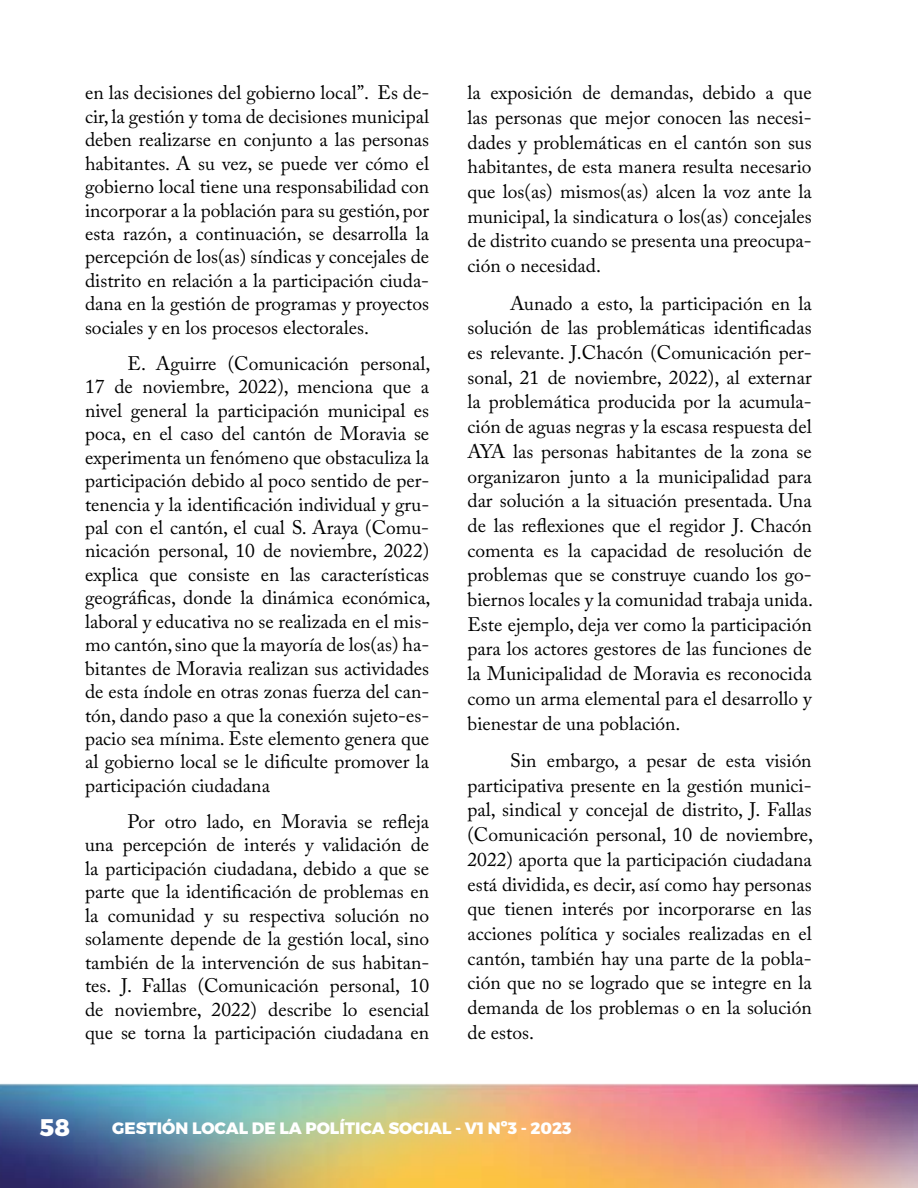
<style>
.page{position:relative;width:918px;height:1188px;background:#fff}
.page>*{position:absolute;margin:0;border:0;box-sizing:border-box;transform-origin:0 0}
.t1{font:24px "Trueno Ex Bd";color:#fff}
.t2{font:19.5px/23.4px "Adobe Caslon Pro";color:#000;text-align:justify}
.t3{font:16.5px "Trueno Ex Bd";color:#fff}
</style>
<div class="page">
<img style="left:0;top:1083px;width:918px;height:105px">
<p class="t2" style="left:85px;top:81px;width:346px">en las decisiones del gobierno local”. Es de&shy;cir, la gestión y toma de decisiones municipal deben realizarse en conjunto a las personas habitantes. A su vez, se puede ver cómo el gobierno local tiene una responsabilidad con incorporar a la población para su gestión, por esta razón, a continuación, se desarrolla la percepción de los(as) síndicas y concejales de distrito en relación a la participación ciuda&shy;dana en la gestión de programas y proyectos sociales y en los procesos electorales.</p>
<p class="t2" style="left:85px;top:352px;width:347px;text-indent:43px">E. Aguirre (Comunicación personal, 17 de noviembre, 2022), menciona que a nivel general la participación municipal es poca, en el caso del cantón de Moravia se experimenta un fenómeno que obstaculiza la participación debido al poco sentido de per&shy;tenencia y la identificación individual y gru&shy;pal con el cantón, el cual S. Araya (Comu&shy;nicación personal, 10 de noviembre, 2022) explica que consiste en las características geográficas, donde la dinámica económica, laboral y educativa no se realizada en el mis&shy;mo cantón, sino que la mayoría de los(as) ha&shy;bitantes de Moravia realizan sus actividades de esta índole en otras zonas fuerza del can&shy;tón, dando paso a que la conexión sujeto-es&shy;pacio sea mínima. Este elemento genera que al gobierno local se le dificulte promover la participación ciudadana</p>
<p class="t2" style="left:85px;top:810px;width:346px;text-indent:43px">Por otro lado, en Moravia se refleja una percepción de interés y validación de la participación ciudadana, debido a que se parte que la identificación de problemas en la comunidad y su respectiva solución no solamente depende de la gestión local, sino también de la intervención de sus habitan&shy;tes. J. Fallas (Comunicación personal, 10 de noviembre, 2022) describe lo esencial que se torna la participación ciudadana en</p>
<p class="t2" style="left:468px;top:80px;width:346px;line-height:24.8px">la exposición de demandas, debido a que las personas que mejor conocen las necesi&shy;dades y problemáticas en el cantón son sus habitantes, de esta manera resulta necesario que los(as) mismos(as) alcen la voz ante la municipal, la sindicatura o los(as) concejales de distrito cuando se presenta una preocupa&shy;ción o necesidad.</p>
<p class="t2" style="left:468px;top:290px;width:347px;line-height:24.8px;text-indent:43px">Aunado a esto, la participación en la solución de las problemáticas identificadas es relevante. J.Chacón (Comunicación per&shy;sonal, 21 de noviembre, 2022), al externar la problemática producida por la acumula&shy;ción de aguas negras y la escasa respuesta del AYA las personas habitantes de la zona se organizaron junto a la municipalidad para dar solución a la situación presentada. Una de las reflexiones que el regidor J. Chacón comenta es la capacidad de resolución de problemas que se construye cuando los go&shy;biernos locales y la comunidad trabaja unida.<br>Este ejemplo, deja ver como la participación para los actores gestores de las funciones de la Municipalidad de Moravia es reconocida como un arma elemental para el desarrollo y bienestar de una población.</p>
<p class="t2" style="left:468px;top:748px;width:347px;line-height:24.8px;text-indent:43px">Sin embargo, a pesar de esta visión participativa presente en la gestión munici&shy;pal, sindical y concejal de distrito, J. Fallas (Comunicación personal, 10 de noviembre, 2022) aporta que la participación ciudadana está dividida, es decir, así como hay personas que tienen interés por incorporarse en las acciones política y sociales realizadas en el cantón, también hay una parte de la pobla&shy;ción que no se logrado que se integre en la demanda de los problemas o en la solución de estos.</p>
<p class="t1" style="left:40px;top:1112px;width:32px">58</p>
<p class="t3" style="left:112px;top:1118px;width:461px">GESTIÓN LOCAL DE LA POLÍTICA SOCIAL - V1 Nº3 - 2023</p>
</div>
